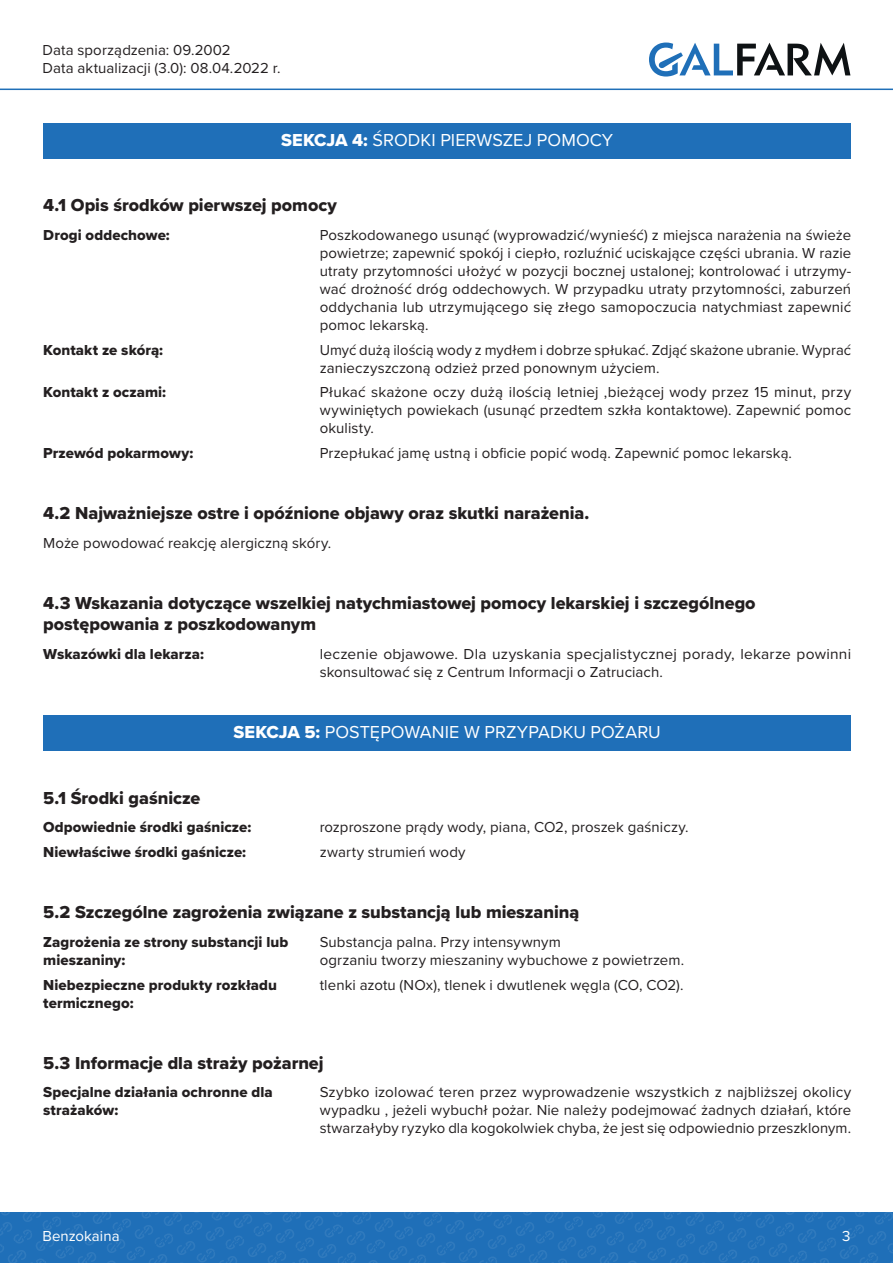
<style>
.page{position:relative;width:893px;height:1263px;background:#fff}
.page>*{position:absolute;margin:0;border:0;box-sizing:border-box;transform-origin:0 0}
.Punkty{font:18px "Proxima Nova Extrabld";color:#231f20}
.Sekcje{font:18px "Proxima Nova";letter-spacing:.005em;color:#fff}
.Dzielowy{font:15px/18px "Proxima Nova";letter-spacing:.005em;color:#231f20}
.Dzielowy_lewa{font:15px/18px "Proxima Nova Extrabld";letter-spacing:.005em;color:#231f20}
.t1{font:15px "Proxima Nova";letter-spacing:.005em;color:#fff}
.s1{font-family:"Proxima Nova Extrabld"}
</style>
<div class="page">
<svg style="left:0;top:1212px;width:893px;height:51px;background:#2170b8"></svg>
<svg style="left:649px;top:43px;width:201px;height:34px"></svg>
<hr style="left:0;top:89px;width:893px;height:1px;background:#1f6fb8">
<div style="left:43px;top:123px;width:808px;height:35px;background:#1f6fb8"></div>
<div style="left:43px;top:716px;width:808px;height:35px;background:#1f6fb8"></div>
<p class="Dzielowy" style="left:43px;top:40px;width:239px">Data sporządzenia: 09.2002<br>Data aktualizacji (3.0): 08.04.2022 r.</p>
<p class="Sekcje" style="left:281px;top:127px;width:333px"><span class="s1">SEKCJA 4:</span> ŚRODKI PIERWSZEJ POMOCY</p>
<p class="Punkty" style="left:43px;top:192px;width:295px">4.1 Opis środków pierwszej pomocy</p>
<p class="Dzielowy_lewa" style="left:43px;top:226px;width:128px">Drogi oddechowe:</p>
<p class="Dzielowy" style="left:320px;top:225px;width:533px;text-align:justify">Poszkodowanego usunąć (wyprowadzić/wynieść) z miejsca narażenia na świeże powietrze; zapewnić spokój i ciepło, rozluźnić uciskające części ubrania. W razie utraty przytomności ułożyć w pozycji bocznej ustalonej; kontrolować i utrzymy&shy;wać drożność dróg oddechowych. W przypadku utraty przytomności, zaburzeń oddychania lub utrzymującego się złego samopoczucia natychmiast zapewnić pomoc lekarską.</p>
<p class="Dzielowy_lewa" style="left:43px;top:341px;width:121px">Kontakt ze skórą:</p>
<p class="Dzielowy" style="left:320px;top:340px;width:533px">Umyć dużą ilością wody z mydłem i dobrze spłukać. Zdjąć skażone ubranie. Wyprać zanieczyszczoną odzież przed ponownym użyciem.</p>
<p class="Dzielowy_lewa" style="left:43px;top:383px;width:124px">Kontakt z oczami:</p>
<p class="Dzielowy" style="left:320px;top:383px;width:533px;text-align:justify">Płukać skażone oczy dużą ilością letniej ,bieżącej wody przez 15 minut, przy wywiniętych powiekach (usunąć przedtem szkła kontaktowe). Zapewnić pomoc okulisty.</p>
<p class="Dzielowy_lewa" style="left:43px;top:444px;width:151px">Przewód pokarmowy:</p>
<p class="Dzielowy" style="left:320px;top:443px;width:474px">Przepłukać jamę ustną i obficie popić wodą. Zapewnić pomoc lekarską.</p>
<p class="Punkty" style="left:43px;top:500px;width:547px">4.2 Najważniejsze ostre i opóźnione objawy oraz skutki narażenia.</p>
<p class="Dzielowy" style="left:43px;top:533px;width:290px">Może powodować reakcję alergiczną skóry.</p>
<p class="Punkty" style="left:43px;top:589px;width:714px">4.3 Wskazania dotyczące wszelkiej natychmiastowej pomocy lekarskiej i szczególnego</p>
<p class="Punkty" style="left:43px;top:611px;width:274px">postępowania z poszkodowanym</p>
<p class="Dzielowy_lewa" style="left:43px;top:645px;width:162px">Wskazówki dla lekarza:</p>
<p class="Dzielowy" style="left:320px;top:645px;width:533px">leczenie objawowe. Dla uzyskania specjalistycznej porady, lekarze powinni skonsultować się z Centrum Informacji o Zatruciach.</p>
<p class="Sekcje" style="left:234px;top:719px;width:429px"><span class="s1">SEKCJA 5:</span> POSTĘPOWANIE W PRZYPADKU POŻARU</p>
<p class="Punkty" style="left:43px;top:784px;width:159px">5.1 Środki gaśnicze</p>
<p class="Dzielowy_lewa" style="left:43px;top:818px;width:209px">Odpowiednie środki gaśnicze:</p>
<p class="Dzielowy" style="left:320px;top:818px;width:370px">rozproszone prądy wody, piana, CO2, proszek gaśniczy.</p>
<p class="Dzielowy_lewa" style="left:43px;top:843px;width:204px">Niewłaściwe środki gaśnicze:</p>
<p class="Dzielowy" style="left:320px;top:842px;width:147px">zwarty strumień wody</p>
<p class="Punkty" style="left:43px;top:899px;width:538px">5.2 Szczególne zagrożenia związane z substancją lub mieszaniną</p>
<p class="Dzielowy_lewa" style="left:43px;top:933px;width:247px">Zagrożenia ze strony substancji lub mieszaniny:</p>
<p class="Dzielowy" style="left:320px;top:932px;width:243px">Substancja palna. Przy intensywnym</p>
<p class="Dzielowy" style="left:320px;top:950px;width:366px">ogrzaniu tworzy mieszaniny wybuchowe z powietrzem.</p>
<p class="Dzielowy_lewa" style="left:43px;top:975px;width:235px">Niebezpieczne produkty rozkładu termicznego:</p>
<p class="Dzielowy" style="left:320px;top:975px;width:365px">tlenki azotu (NOx), tlenek i dwutlenek węgla (CO, CO2).</p>
<p class="Punkty" style="left:43px;top:1049px;width:282px">5.3 Informacje dla straży pożarnej</p>
<p class="Dzielowy_lewa" style="left:43px;top:1083px;width:231px">Specjalne działania ochronne dla strażaków:</p>
<p class="Dzielowy" style="left:320px;top:1083px;width:533px;text-align:justify">Szybko izolować teren przez wyprowadzenie wszystkich z najbliższej okolicy wypadku , jeżeli wybuchł pożar. Nie należy podejmować żadnych działań, które stwarzałyby ryzyko dla kogokolwiek chyba, że jest się odpowiednio przeszklonym.</p>
<p class="t1" style="left:43px;top:1224px;width:79px">Benzokaina</p>
<p class="t1" style="left:842px;top:1224px;width:10px">3</p>
</div>
